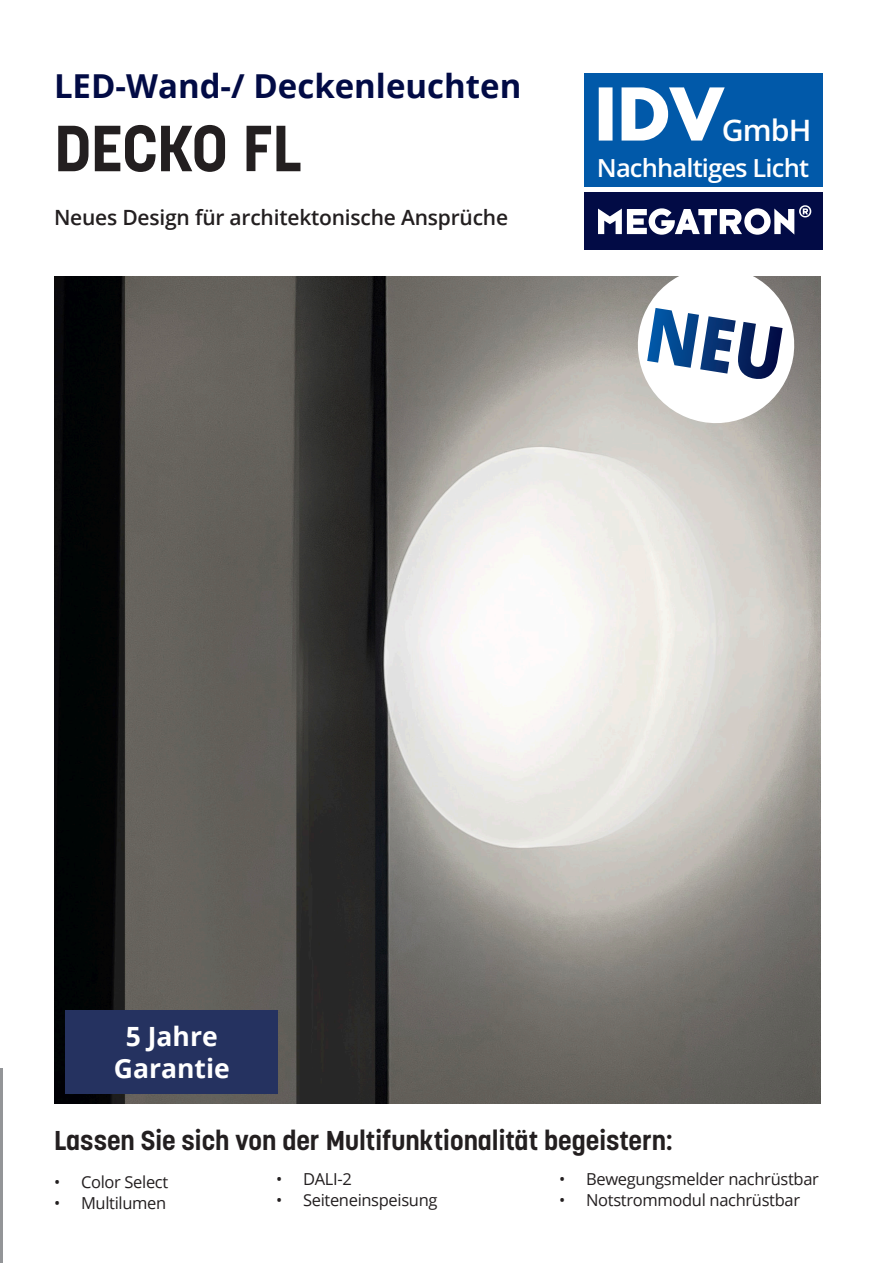
<style>
.page{position:relative;width:893px;height:1263px;background:#fff}
.page>*{position:absolute;margin:0;border:0;box-sizing:border-box;transform-origin:0 0}
.t1{font:700 64.5px "Korolev";letter-spacing:-.015em;color:#231f20}
.t2{font:700 33px "Open Sans";color:#020b45}
.t3{font:600 29.7px "Open Sans";color:#fff}
.t4{font:700 27px "Korolev";color:#231f20}
.t5{font:700 26.55px/31.8px "Open Sans";color:#fff;text-align:center}
.t6{font:600 25.05px "Open Sans";letter-spacing:-.035em;color:#fff}
.t7{font:600 21px "Open Sans";letter-spacing:-.01em;color:#231f20}
.t8{font:16.5px "Open Sans";letter-spacing:-.02em;color:#231f20}
</style>
<div class="page">
<img style="left:54px;top:276px;width:767px;height:827px">
<div style="left:584px;top:73px;width:239px;height:114px;background:#0159a9"></div>
<svg style="left:599px;top:87px;width:126px;height:54px"></svg>
<hr style="left:0;top:1068px;width:3px;height:195px;background:#939598">
<div style="left:584px;top:192px;width:239px;height:58px;background:#020b45"></div>
<svg style="left:598px;top:205px;width:213px;height:30px"></svg>
<svg style="left:627px;top:276px;width:178px;height:158px"></svg>
<div style="left:66px;top:1009px;width:212px;height:84px;background:#253260"></div>
<h2 class="t2" style="left:54px;top:63px;width:469px">LED-Wand-/ Deckenleuchten</h2>
<h1 class="t1" style="left:54px;top:108px;width:249px">DECKO FL</h1>
<p class="t7" style="left:54px;top:203px;width:456px">Neues Design für architektonische Ansprüche</p>
<h3 class="t3" style="left:722px;top:109px;width:91px">GmbH</h3>
<h3 class="t6" style="left:597px;top:151px;width:214px">Nachhaltiges Licht</h3>
<h3 class="t5" style="left:114px;top:1020px;width:117px">5 Jahre<br>Garantie</h3>
<h3 class="t4" style="left:54px;top:1123px;width:620px">Lassen Sie sich von der Multifunktionalität begeistern:</h3>
<p class="t8" style="left:54px;top:1171px;width:116px">• Color Select</p>
<p class="t8" style="left:54px;top:1192px;width:114px">• Multilumen</p>
<p class="t8" style="left:559px;top:1167px;width:261px">• Bewegungsmelder nachrüstbar</p>
<p class="t8" style="left:559px;top:1188px;width:242px">• Notstrommodul nachrüstbar</p>
<p class="t8" style="left:276px;top:1167px;width:77px">• DALI-2</p>
<p class="t8" style="left:276px;top:1188px;width:163px">• Seiteneinspeisung</p>
</div>
